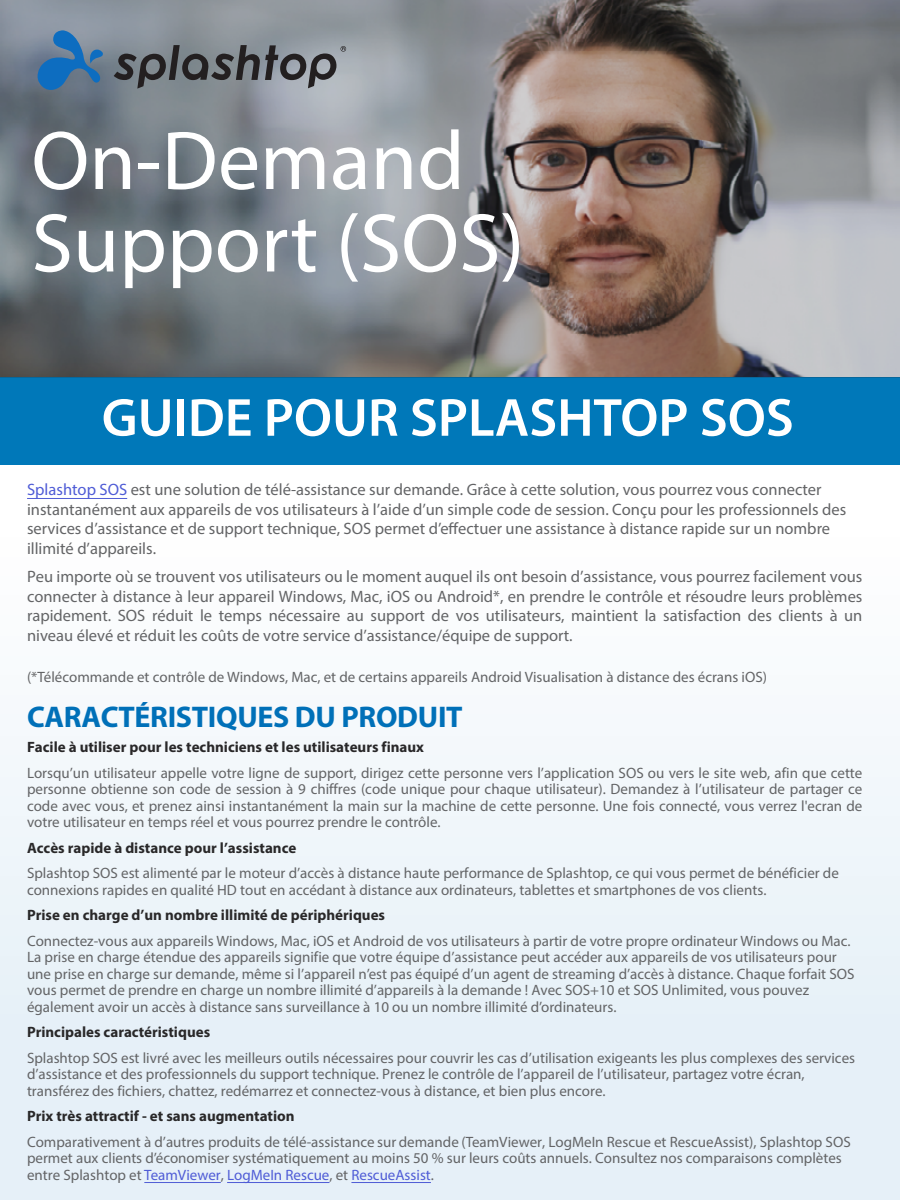
<style>
.page{position:relative;width:900px;height:1200px;background:#fff}
.page>*{position:absolute;margin:0;border:0;box-sizing:border-box;transform-origin:0 0}
.t1{font:84px/82.5px "Myriad Pro";color:#fff}
.t2{font:600 54px "Myriad Pro";color:#fff}
.t3{font:700 30px "Myriad Pro";letter-spacing:-.01em;color:#0070b8}
.t4{font:16.5px/19.5px "Myriad Pro";color:#636466}
.t5{font:15px/16.5px "Myriad Pro";color:#636466}
.t6{font:700 15px "Myriad Pro";color:#292829}
.s1{color:#4f5cd6}
</style>
<div class="page">
<div style="left:0;top:519px;width:900px;height:681px;background:linear-gradient(to bottom,#fefefe,#e1edf7)"></div>
<div style="left:0;top:376px;width:900px;height:89px;background:#0078b9"></div>
<svg style="left:0;top:0;width:900px;height:378px;background:#838283"></svg>
<hr style="left:27px;top:498px;width:100px;height:1px;background:#4f5cd6">
<hr style="left:351px;top:1182px;width:80px;height:1px;background:#4f5cd6">
<hr style="left:227px;top:1182px;width:102px;height:1px;background:#4f5cd6">
<hr style="left:144px;top:1182px;width:77px;height:1px;background:#4f5cd6">
<svg style="left:114px;top:45px;width:232px;height:44px;background:#6d7177"></svg>
<svg style="left:33px;top:30px;width:71px;height:64px;background:#4f7aa2"></svg>
<h1 class="t1" style="left:32px;top:118px;width:494px">On-Demand<br>Support (SOS)</h1>
<h2 class="t2" style="left:102px;top:383px;width:694px">GUIDE POUR SPLASHTOP SOS</h2>
<p class="t4" style="left:27px;top:480px;width:821px"><span class="s1">Splashtop SOS</span> est une solution de télé-assistance sur demande. Grâce à cette solution, vous pourrez vous connecter instantanément aux appareils de vos utilisateurs à l’aide d’un simple code de session. Conçu pour les professionnels des services d’assistance et de support technique, SOS permet d’effectuer une assistance à distance rapide sur un nombre illimité d’appareils.</p>
<p class="t4" style="left:27px;top:567px;width:837px;text-align:justify">Peu importe où se trouvent vos utilisateurs ou le moment auquel ils ont besoin d’assistance, vous pourrez facilement vous connecter à distance à leur appareil Windows, Mac, iOS ou Android*, en prendre le contrôle et résoudre leurs problèmes rapidement. SOS réduit le temps nécessaire au support de vos utilisateurs, maintient la satisfaction des clients à un niveau élevé et réduit les coûts de votre service d’assistance/équipe de support.</p>
<p class="t5" style="left:27px;top:668px;width:742px">(*Télécommande et contrôle de Windows, Mac, et de certains appareils Android Visualisation à distance des écrans iOS)</p>
<h3 class="t3" style="left:27px;top:697px;width:437px">CARACTÉRISTIQUES DU PRODUIT</h3>
<p class="t6" style="left:27px;top:737px;width:399px">Facile à utiliser pour les techniciens et les utilisateurs finaux</p>
<p class="t5" style="left:27px;top:764px;width:837px;text-align:justify">Lorsqu’un utilisateur appelle votre ligne de support, dirigez cette personne vers l’application SOS ou vers le site web, afin que cette personne obtienne son code de session à 9 chiffres (code unique pour chaque utilisateur). Demandez à l’utilisateur de partager ce code avec vous, et prenez ainsi instantanément la main sur la machine de cette personne. Une fois connecté, vous verrez l'ecran de votre utilisateur en temps réel et vous pourrez prendre le contrôle.</p>
<p class="t6" style="left:27px;top:838px;width:271px">Accès rapide à distance pour l’assistance</p>
<p class="t5" style="left:27px;top:865px;width:813px">Splashtop SOS est alimenté par le moteur d’accès à distance haute performance de Splashtop, ce qui vous permet de bénéficier de connexions rapides en qualité HD tout en accédant à distance aux ordinateurs, tablettes et smartphones de vos clients.</p>
<p class="t6" style="left:27px;top:905px;width:360px">Prise en charge d’un nombre illimité de périphériques</p>
<p class="t5" style="left:27px;top:932px;width:829px">Connectez-vous aux appareils Windows, Mac, iOS et Android de vos utilisateurs à partir de votre propre ordinateur Windows ou Mac.<br>La prise en charge étendue des appareils signifie que votre équipe d’assistance peut accéder aux appareils de vos utilisateurs pour une prise en charge sur demande, même si l’appareil n’est pas équipé d’un agent de streaming d’accès à distance. Chaque forfait SOS vous permet de prendre en charge un nombre illimité d’appareils à la demande ! Avec SOS+10 et SOS Unlimited, vous pouvez également avoir un accès à distance sans surveillance à 10 ou un nombre illimité d’ordinateurs.</p>
<p class="t6" style="left:27px;top:1022px;width:185px">Principales caractéristiques</p>
<p class="t5" style="left:27px;top:1049px;width:830px">Splashtop SOS est livré avec les meilleurs outils nécessaires pour couvrir les cas d’utilisation exigeants les plus complexes des services d’assistance et des professionnels du support technique. Prenez le contrôle de l’appareil de l’utilisateur, partagez votre écran, transférez des fichiers, chattez, redémarrez et connectez-vous à distance, et bien plus encore.</p>
<p class="t6" style="left:27px;top:1106px;width:269px">Prix très attractif - et sans augmentation</p>
<p class="t5" style="left:27px;top:1133px;width:825px">Comparativement à d’autres produits de télé-assistance sur demande (TeamViewer, LogMeIn Rescue et RescueAssist), Splashtop SOS permet aux clients d’économiser systématiquement au moins 50 % sur leurs coûts annuels. Consultez nos comparaisons complètes entre Splashtop et <span class="s1">TeamViewer</span>, <span class="s1">LogMeIn Rescue</span>, et <span class="s1">RescueAssist</span>.</p>
</div>
